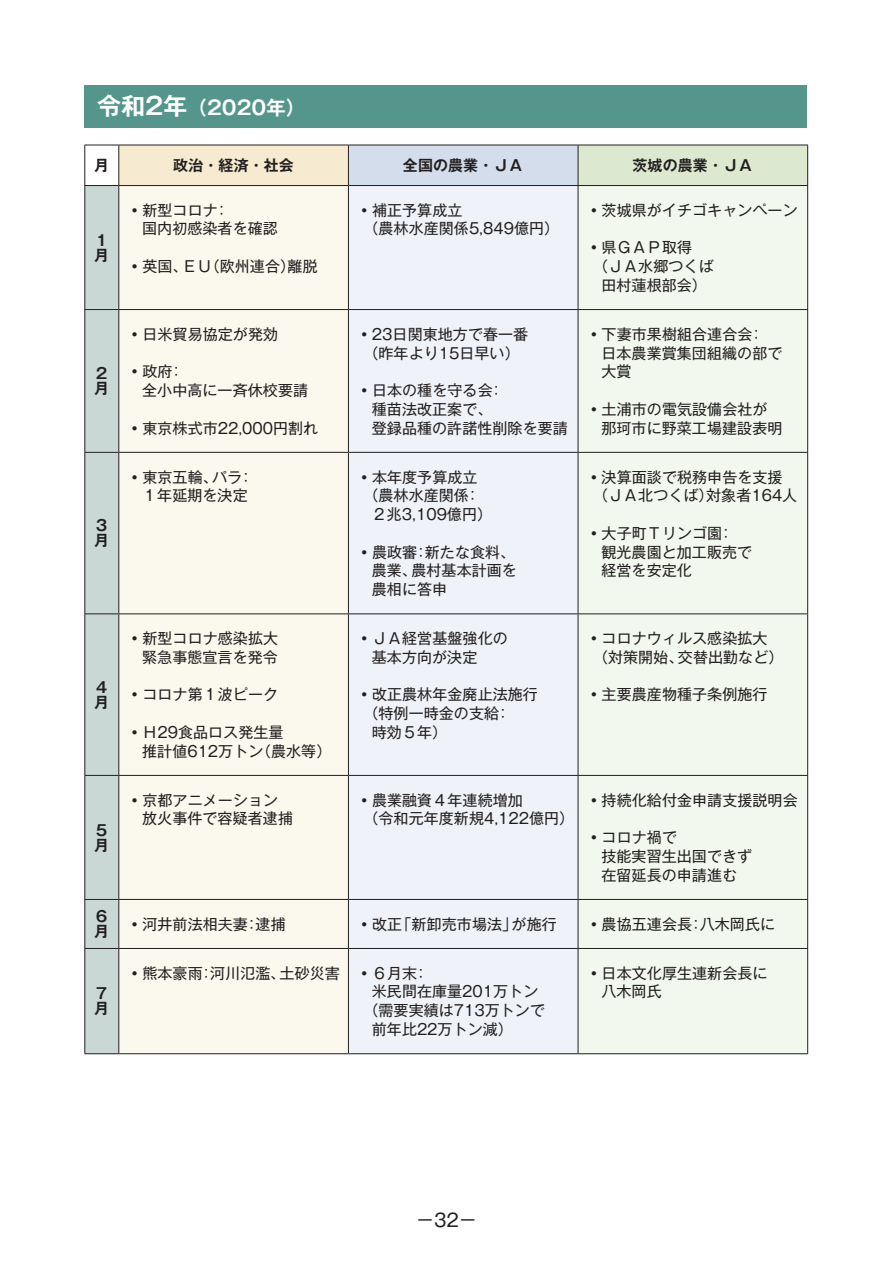
<style>
.page{position:relative;width:893px;height:1263px;background:#fff}
.page>*{position:absolute;margin:0;border:0;box-sizing:border-box;transform-origin:0 0}
.t1{font:700 19.5px "Gothic MB101 Pro De";color:#fff}
.t2{font:18px "Gothic MB101 Pro";color:#231f20}
.t3{font:15px/18.8px "Gothic MB101 Pro";letter-spacing:.005em;color:#231f20}
.t4{font:700 15px/14.9px "Gothic MB101 Pro De";letter-spacing:.005em;color:#231f20}
.s1{font-size:24px}
</style>
<div class="page">
<div style="left:84px;top:85px;width:723px;height:43px;background:#55968c"></div>
<div style="left:119px;top:145px;width:229px;height:41px;background:#f6ebd0"></div>
<div style="left:348px;top:145px;width:230px;height:41px;background:#d4ddec"></div>
<div style="left:578px;top:145px;width:230px;height:41px;background:#dce9d0"></div>
<div style="left:85px;top:186px;width:33px;height:867px;background:#cad8d5"></div>
<div style="left:119px;top:186px;width:229px;height:867px;background:#fbf8ee"></div>
<div style="left:349px;top:186px;width:229px;height:867px;background:#eff2f8"></div>
<div style="left:579px;top:186px;width:228px;height:867px;background:#f3f8ee"></div>
<hr style="left:84px;top:145px;width:35px;height:1px;background:#231f20">
<hr style="left:84px;top:145px;width:1px;height:40px;background:#231f20">
<hr style="left:119px;top:145px;width:229px;height:1px;background:#231f20">
<hr style="left:118px;top:145px;width:1px;height:40px;background:#231f20">
<hr style="left:348px;top:145px;width:230px;height:1px;background:#231f20">
<hr style="left:348px;top:145px;width:1px;height:40px;background:#231f20">
<hr style="left:578px;top:145px;width:230px;height:1px;background:#231f20">
<hr style="left:578px;top:145px;width:1px;height:40px;background:#231f20">
<hr style="left:807px;top:145px;width:1px;height:40px;background:#231f20">
<hr style="left:84px;top:185px;width:35px;height:1px;background:#231f20">
<hr style="left:84px;top:186px;width:1px;height:123px;background:#231f20">
<hr style="left:119px;top:185px;width:229px;height:1px;background:#231f20">
<hr style="left:118px;top:186px;width:1px;height:123px;background:#231f20">
<hr style="left:348px;top:185px;width:230px;height:1px;background:#231f20">
<hr style="left:348px;top:186px;width:1px;height:123px;background:#231f20">
<hr style="left:578px;top:185px;width:230px;height:1px;background:#231f20">
<hr style="left:578px;top:186px;width:1px;height:123px;background:#231f20">
<hr style="left:807px;top:186px;width:1px;height:123px;background:#231f20">
<hr style="left:84px;top:309px;width:35px;height:1px;background:#231f20">
<hr style="left:84px;top:310px;width:1px;height:142px;background:#231f20">
<hr style="left:119px;top:309px;width:229px;height:1px;background:#231f20">
<hr style="left:118px;top:310px;width:1px;height:142px;background:#231f20">
<hr style="left:348px;top:309px;width:230px;height:1px;background:#231f20">
<hr style="left:348px;top:310px;width:1px;height:142px;background:#231f20">
<hr style="left:578px;top:309px;width:230px;height:1px;background:#231f20">
<hr style="left:578px;top:310px;width:1px;height:142px;background:#231f20">
<hr style="left:807px;top:310px;width:1px;height:142px;background:#231f20">
<hr style="left:84px;top:452px;width:35px;height:1px;background:#231f20">
<hr style="left:84px;top:453px;width:1px;height:160px;background:#231f20">
<hr style="left:119px;top:452px;width:229px;height:1px;background:#231f20">
<hr style="left:118px;top:453px;width:1px;height:160px;background:#231f20">
<hr style="left:348px;top:452px;width:230px;height:1px;background:#231f20">
<hr style="left:348px;top:453px;width:1px;height:160px;background:#231f20">
<hr style="left:578px;top:452px;width:230px;height:1px;background:#231f20">
<hr style="left:578px;top:453px;width:1px;height:160px;background:#231f20">
<hr style="left:807px;top:453px;width:1px;height:160px;background:#231f20">
<hr style="left:84px;top:613px;width:35px;height:1px;background:#231f20">
<hr style="left:84px;top:614px;width:1px;height:161px;background:#231f20">
<hr style="left:119px;top:613px;width:229px;height:1px;background:#231f20">
<hr style="left:118px;top:614px;width:1px;height:161px;background:#231f20">
<hr style="left:348px;top:613px;width:230px;height:1px;background:#231f20">
<hr style="left:348px;top:614px;width:1px;height:161px;background:#231f20">
<hr style="left:578px;top:613px;width:230px;height:1px;background:#231f20">
<hr style="left:578px;top:614px;width:1px;height:161px;background:#231f20">
<hr style="left:807px;top:614px;width:1px;height:161px;background:#231f20">
<hr style="left:84px;top:775px;width:35px;height:1px;background:#231f20">
<hr style="left:84px;top:776px;width:1px;height:123px;background:#231f20">
<hr style="left:119px;top:775px;width:229px;height:1px;background:#231f20">
<hr style="left:118px;top:776px;width:1px;height:123px;background:#231f20">
<hr style="left:348px;top:775px;width:230px;height:1px;background:#231f20">
<hr style="left:348px;top:776px;width:1px;height:123px;background:#231f20">
<hr style="left:578px;top:775px;width:230px;height:1px;background:#231f20">
<hr style="left:578px;top:776px;width:1px;height:123px;background:#231f20">
<hr style="left:807px;top:776px;width:1px;height:123px;background:#231f20">
<hr style="left:84px;top:899px;width:35px;height:1px;background:#231f20">
<hr style="left:84px;top:900px;width:1px;height:48px;background:#231f20">
<hr style="left:119px;top:899px;width:229px;height:1px;background:#231f20">
<hr style="left:118px;top:900px;width:1px;height:48px;background:#231f20">
<hr style="left:348px;top:899px;width:230px;height:1px;background:#231f20">
<hr style="left:348px;top:900px;width:1px;height:48px;background:#231f20">
<hr style="left:578px;top:899px;width:230px;height:1px;background:#231f20">
<hr style="left:578px;top:900px;width:1px;height:48px;background:#231f20">
<hr style="left:807px;top:900px;width:1px;height:48px;background:#231f20">
<hr style="left:84px;top:948px;width:35px;height:1px;background:#231f20">
<hr style="left:84px;top:949px;width:1px;height:104px;background:#231f20">
<hr style="left:119px;top:948px;width:229px;height:1px;background:#231f20">
<hr style="left:118px;top:949px;width:1px;height:104px;background:#231f20">
<hr style="left:348px;top:948px;width:230px;height:1px;background:#231f20">
<hr style="left:348px;top:949px;width:1px;height:104px;background:#231f20">
<hr style="left:578px;top:948px;width:230px;height:1px;background:#231f20">
<hr style="left:578px;top:949px;width:1px;height:104px;background:#231f20">
<hr style="left:807px;top:949px;width:1px;height:104px;background:#231f20">
<hr style="left:84px;top:1053px;width:35px;height:1px;background:#231f20">
<hr style="left:119px;top:1053px;width:229px;height:1px;background:#231f20">
<hr style="left:348px;top:1053px;width:230px;height:1px;background:#231f20">
<hr style="left:578px;top:1053px;width:230px;height:1px;background:#231f20">
<h1 class="t1" style="left:97px;top:92px;width:210px"><span class="s1">令和2年</span>（2020年）</h1>
<p class="t4" style="left:94px;top:156px;width:14px">月</p>
<p class="t4" style="left:173px;top:156px;width:122px">政治・経済・社会</p>
<p class="t4" style="left:403px;top:156px;width:122px">全国の農業・ＪＡ</p>
<p class="t4" style="left:632px;top:156px;width:122px">茨城の農業・ＪＡ</p>
<p class="t4" style="left:94px;top:231px;width:14px">１月</p>
<p class="t4" style="left:94px;top:365px;width:14px">２月</p>
<p class="t4" style="left:94px;top:516px;width:14px">３月</p>
<p class="t4" style="left:94px;top:678px;width:14px">４月</p>
<p class="t4" style="left:94px;top:820px;width:14px">５月</p>
<p class="t3" style="left:142px;top:199px;width:137px;text-indent:-15px">・新型コロナ：<br>国内初感染者を確認</p>
<p class="t3" style="left:127px;top:255px;width:192px">・英国、ＥＵ（欧州連合）離脱</p>
<p class="t3" style="left:127px;top:323px;width:152px">・日米貿易協定が発効</p>
<p class="t3" style="left:142px;top:360px;width:167px;text-indent:-15px">・政府：<br>全小中高に一斉休校要請</p>
<p class="t3" style="left:127px;top:416px;width:192px">・東京株式市22,000円割れ</p>
<p class="t3" style="left:363px;top:199px;width:197px;text-indent:-6px">・補正予算成立<br>（農林水産関係5,849億円）</p>
<p class="t3" style="left:587px;top:199px;width:213px">・茨城県がイチゴキャンペーン</p>
<p class="t3" style="left:587px;top:236px;width:107px">・県ＧＡＰ取得</p>
<p class="t3" style="left:593px;top:255px;width:122px">（ＪＡ水郷つくば</p>
<p class="t3" style="left:601px;top:274px;width:107px">田村蓮根部会）</p>
<p class="t3" style="left:357px;top:323px;width:173px;text-align:center">・23日関東地方で春一番（昨年より15日早い）</p>
<p class="t3" style="left:372px;top:379px;width:198px;text-indent:-15px">・日本の種を守る会：<br>種苗法改正案で、<br>登録品種の許諾性削除を要請</p>
<p class="t3" style="left:601px;top:323px;width:182px;text-indent:-15px">・下妻市果樹組合連合会：日本農業賞集団組織の部で大賞</p>
<p class="t3" style="left:601px;top:398px;width:182px;text-indent:-15px">・土浦市の電気設備会社が那珂市に野菜工場建設表明</p>
<p class="t3" style="left:142px;top:465px;width:113px;text-indent:-15px">・東京五輪、パラ：<br>１年延期を決定</p>
<p class="t3" style="left:357px;top:465px;width:122px">・本年度予算成立</p>
<p class="t3" style="left:363px;top:484px;width:118px">（農林水産関係：</p>
<p class="t3" style="left:372px;top:503px;width:122px">２兆3,109億円）</p>
<p class="t3" style="left:372px;top:540px;width:147px;text-align:justify;text-indent:-15px">・農政審：新たな食料、農業、農村基本計画を農相に答申</p>
<p class="t3" style="left:127px;top:627px;width:152px;text-align:right">・新型コロナ感染拡大緊急事態宣言を発令</p>
<p class="t3" style="left:127px;top:683px;width:152px">・コロナ第１波ピーク</p>
<p class="t3" style="left:142px;top:721px;width:191px;text-indent:-15px">・Ｈ29食品ロス発生量<br>推計値612万トン（農水等）</p>
<p class="t3" style="left:372px;top:627px;width:137px;text-indent:-15px">・ＪＡ経営基盤強化の基本方向が決定</p>
<p class="t3" style="left:357px;top:683px;width:182px">・改正農林年金廃止法施行</p>
<p class="t3" style="left:363px;top:702px;width:149px">（特例一時金の支給：</p>
<p class="t3" style="left:372px;top:721px;width:77px">時効５年）</p>
<p class="t3" style="left:593px;top:465px;width:206px;text-indent:-6px">・決算面談で税務申告を支援（ＪＡ北つくば）対象者164人</p>
<p class="t3" style="left:601px;top:522px;width:152px;text-indent:-15px">・大子町Ｔリンゴ園：観光農園と加工販売で経営を安定化</p>
<p class="t3" style="left:593px;top:627px;width:192px;text-indent:-6px">・コロナウィルス感染拡大（対策開始、交替出勤など）</p>
<p class="t3" style="left:587px;top:683px;width:182px">・主要農産物種子条例施行</p>
<p class="t3" style="left:142px;top:788px;width:152px;text-indent:-15px">・京都アニメーション放火事件で容疑者逮捕</p>
<p class="t3" style="left:363px;top:788px;width:212px;text-indent:-6px">・農業融資４年連続増加<br>（令和元年度新規4,122億円）</p>
<p class="t3" style="left:587px;top:788px;width:213px">・持続化給付金申請支援説明会</p>
<p class="t3" style="left:601px;top:826px;width:152px;text-indent:-15px">・コロナ禍で<br>技能実習生出国できず在留延長の申請進む</p>
<p class="t4" style="left:94px;top:907px;width:14px">６月</p>
<p class="t3" style="left:127px;top:912px;width:160px">・河井前法相夫妻：逮捕</p>
<p class="t3" style="left:357px;top:912px;width:201px">・改正「新卸売市場法」が施行</p>
<p class="t3" style="left:587px;top:912px;width:190px">・農協五連会長：八木岡氏に</p>
<p class="t4" style="left:94px;top:984px;width:14px">７月</p>
<p class="t3" style="left:127px;top:961px;width:303px">・熊本豪雨：河川氾濫、土砂災害 ・６月末：</p>
<p class="t3" style="left:372px;top:980px;width:168px">米民間在庫量201万トン</p>
<p class="t3" style="left:363px;top:999px;width:183px">（需要実績は713万トンで</p>
<p class="t3" style="left:372px;top:1018px;width:143px">前年比22万トン減）</p>
<p class="t3" style="left:601px;top:961px;width:168px;text-indent:-15px">・日本文化厚生連新会長に八木岡氏</p>
<p class="t2" style="left:416px;top:1205px;width:62px">－32－</p>
</div>
